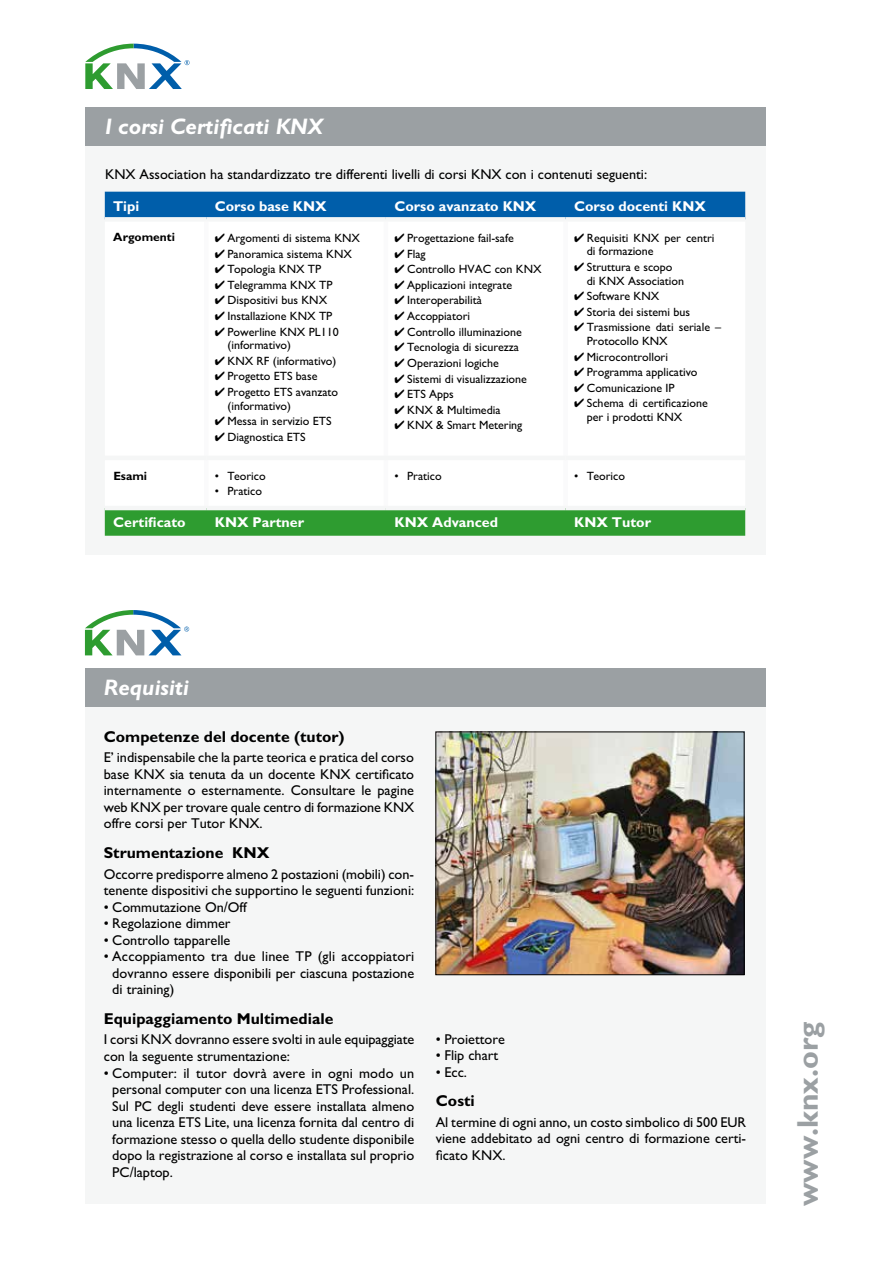
<style>
.page{position:relative;width:893px;height:1263px;background:#fff}
.page>*{position:absolute;margin:0;border:0;box-sizing:border-box;transform-origin:0 0}
.t1{font:700 30px "M Gill Sans";color:#9ba0a3}
.t2{font:italic 700 22.5px "M Gill Sans";color:#fff}
.t3{font:700 15.75px "M Gill Sans";color:#000}
.t4{font:14.25px/16.5px "M Gill Sans";color:#000;text-align:justify}
.t5{font:700 14.25px "M Gill Sans";color:#fff}
.t6{font:12px/13.5px "M Gill Sans";color:#000}
.t7{font:700 12px "M Gill Sans";color:#000}
</style>
<div class="page">
<div style="left:85px;top:694px;width:680px;height:509px;background:#f5f6f6"></div>
<div style="left:85px;top:668px;width:680px;height:39px;background:#9ba0a3"></div>
<div style="left:85px;top:107px;width:680px;height:38px;background:#9ba0a3"></div>
<svg style="left:85px;top:44px;width:105px;height:45px"></svg>
<svg style="left:85px;top:610px;width:104px;height:45px"></svg>
<div style="left:105px;top:192px;width:640px;height:25px;background:#005eaa"></div>
<svg style="left:105px;top:510px;width:640px;height:26px;background:#329d34"></svg>
<hr style="left:204px;top:460px;width:4px;height:46px;background:#fafafb">
<hr style="left:384px;top:460px;width:4px;height:46px;background:#fafafb">
<div style="left:563px;top:460px;width:5px;height:46px;background:#fafafb"></div>
<hr style="left:204px;top:222px;width:4px;height:234px;background:#fafafb">
<hr style="left:384px;top:222px;width:4px;height:234px;background:#fafafb">
<div style="left:563px;top:222px;width:5px;height:234px;background:#fafafb"></div>
<img style="left:437px;top:733px;width:305px;height:240px">
<div style="left:435px;top:731px;width:309px;height:244px;border:1px solid #000"></div>
<h2 class="t2" style="left:105px;top:113px;width:220px">I corsi Certificati KNX</h2>
<p class="t4" style="left:105px;top:166px;width:544px">KNX Association ha standardizzato tre differenti livelli di corsi KNX con i contenuti seguenti:</p>
<p class="t5" style="left:113px;top:198px;width:27px">Tipi</p>
<p class="t5" style="left:215px;top:198px;width:113px">Corso base KNX</p>
<p class="t5" style="left:394px;top:198px;width:144px">Corso avanzato KNX</p>
<p class="t5" style="left:574px;top:198px;width:133px">Corso docenti KNX</p>
<p class="t7" style="left:113px;top:230px;width:63px">Argomenti</p>
<p class="t6" style="left:215px;top:231px;width:147px">✔ Argomenti di sistema KNX</p>
<p class="t6" style="left:215px;top:247px;width:139px">✔ Panoramica sistema KNX</p>
<p class="t6" style="left:215px;top:263px;width:108px">✔ Topologia KNX TP</p>
<p class="t6" style="left:215px;top:278px;width:119px">✔ Telegramma KNX TP</p>
<p class="t6" style="left:215px;top:294px;width:114px">✔ Dispositivi bus KNX</p>
<p class="t6" style="left:215px;top:309px;width:119px">✔ Installazione KNX TP</p>
<p class="t6" style="left:227px;top:325px;width:113px;text-indent:-13px">✔ Powerline KNX PL110 (informativo)</p>
<p class="t6" style="left:215px;top:354px;width:123px">✔ KNX RF (informativo)</p>
<p class="t6" style="left:215px;top:370px;width:104px">✔ Progetto ETS base</p>
<p class="t6" style="left:227px;top:385px;width:112px;text-indent:-13px">✔ Progetto ETS avanzato (informativo)</p>
<p class="t6" style="left:215px;top:415px;width:118px">✔ Messa in servizio ETS</p>
<p class="t6" style="left:215px;top:430px;width:92px">✔ Diagnostica ETS</p>
<p class="t6" style="left:587px;top:231px;width:129px;text-indent:-13px">✔ Requisiti KNX per centri di formazione</p>
<p class="t6" style="left:587px;top:260px;width:99px;text-indent:-13px">✔ Struttura e scopo di KNX Association</p>
<p class="t6" style="left:574px;top:289px;width:87px">✔ Software KNX</p>
<p class="t6" style="left:574px;top:305px;width:117px">✔ Storia dei sistemi bus</p>
<p class="t6" style="left:587px;top:321px;width:136px;text-indent:-13px">✔ Trasmissione dati seriale –<br>Protocollo KNX</p>
<p class="t6" style="left:574px;top:350px;width:95px">✔ Microcontrollori</p>
<p class="t6" style="left:574px;top:365px;width:125px">✔ Programma applicativo</p>
<p class="t6" style="left:574px;top:381px;width:102px">✔ Comunicazione IP</p>
<p class="t6" style="left:587px;top:397px;width:122px;text-indent:-13px">✔ Schema di certificazione per i prodotti KNX</p>
<p class="t6" style="left:394px;top:231px;width:121px">✔ Progettazione fail-safe</p>
<p class="t6" style="left:394px;top:247px;width:33px">✔ Flag</p>
<p class="t6" style="left:394px;top:262px;width:149px">✔ Controllo HVAC con KNX</p>
<p class="t6" style="left:394px;top:278px;width:119px">✔ Applicazioni integrate</p>
<p class="t6" style="left:394px;top:294px;width:89px">✔ Interoperabilità</p>
<p class="t6" style="left:394px;top:309px;width:77px">✔ Accoppiatori</p>
<p class="t6" style="left:394px;top:325px;width:129px">✔ Controllo illuminazione</p>
<p class="t6" style="left:394px;top:341px;width:126px">✔ Tecnologia di sicurezza</p>
<p class="t6" style="left:394px;top:356px;width:106px">✔ Operazioni logiche</p>
<p class="t6" style="left:394px;top:372px;width:134px">✔ Sistemi di visualizzazione</p>
<p class="t6" style="left:394px;top:387px;width:61px">✔ ETS Apps</p>
<p class="t6" style="left:394px;top:403px;width:108px">✔ KNX &amp; Multimedia</p>
<p class="t6" style="left:394px;top:419px;width:129px">✔ KNX &amp; Smart Metering</p>
<p class="t7" style="left:113px;top:469px;width:35px">Esami</p>
<p class="t6" style="left:215px;top:469px;width:52px">• Teorico</p>
<p class="t6" style="left:215px;top:484px;width:49px">• Pratico</p>
<p class="t6" style="left:394px;top:469px;width:49px">• Pratico</p>
<p class="t6" style="left:574px;top:469px;width:52px">• Teorico</p>
<p class="t5" style="left:113px;top:514px;width:74px">Certificato</p>
<p class="t5" style="left:215px;top:514px;width:91px">KNX Partner</p>
<p class="t5" style="left:394px;top:514px;width:105px">KNX Advanced</p>
<p class="t5" style="left:574px;top:514px;width:79px">KNX Tutor</p>
<h2 class="t2" style="left:104px;top:675px;width:87px">Requisiti</h2>
<p class="t3" style="left:104px;top:728px;width:242px">Competenze del docente (tutor)</p>
<p class="t4" style="left:104px;top:749px;width:312px">E’ indispensabile che la parte teorica e pratica del corso base KNX sia tenuta da un docente KNX certificato internamente o esternamente. Consultare le pagine web KNX per trovare quale centro di formazione KNX offre corsi per Tutor KNX.</p>
<p class="t3" style="left:104px;top:844px;width:167px">Strumentazione KNX</p>
<p class="t4" style="left:104px;top:866px;width:312px">Occorre predisporre almeno 2 postazioni (mobili) con&shy;tenente dispositivi che supportino le seguenti funzioni:</p>
<p class="t4" style="left:104px;top:899px;width:144px">• Commutazione On/Off</p>
<p class="t4" style="left:104px;top:915px;width:128px">• Regolazione dimmer</p>
<p class="t4" style="left:104px;top:932px;width:128px">• Controllo tapparelle</p>
<p class="t4" style="left:112px;top:948px;width:303px;text-indent:-9px">• Accoppiamento tra due linee TP (gli accoppiatori dovranno essere disponibili per ciascuna postazione di training)</p>
<p class="t3" style="left:104px;top:1010px;width:231px">Equipaggiamento Multimediale</p>
<p class="t4" style="left:104px;top:1031px;width:312px">I corsi KNX dovranno essere svolti in aule equipaggiate con la seguente strumentazione:</p>
<p class="t4" style="left:112px;top:1064px;width:303px;text-indent:-9px">• Computer: il tutor dovrà avere in ogni modo un personal computer con una licenza ETS Professional.<br>Sul PC degli studenti deve essere installata almeno una licenza ETS Lite, una licenza fornita dal centro di formazione stesso o quella dello studente disponibile dopo la registrazione al corso e installata sul proprio PC/laptop.</p>
<p class="t4" style="left:436px;top:1031px;width:71px">• Proiettore</p>
<p class="t4" style="left:436px;top:1047px;width:64px">• Flip chart</p>
<p class="t4" style="left:436px;top:1064px;width:33px">• Ecc.</p>
<p class="t3" style="left:436px;top:1092px;width:40px">Costi</p>
<p class="t4" style="left:436px;top:1114px;width:312px">Al termine di ogni anno, un costo simbolico di 500 EUR viene addebitato ad ogni centro di formazione certi&shy;ficato KNX.</p>
<h1 class="t1" style="left:791px;top:1206px;width:186px;rotate:-90deg">www.knx.org</h1>
</div>
